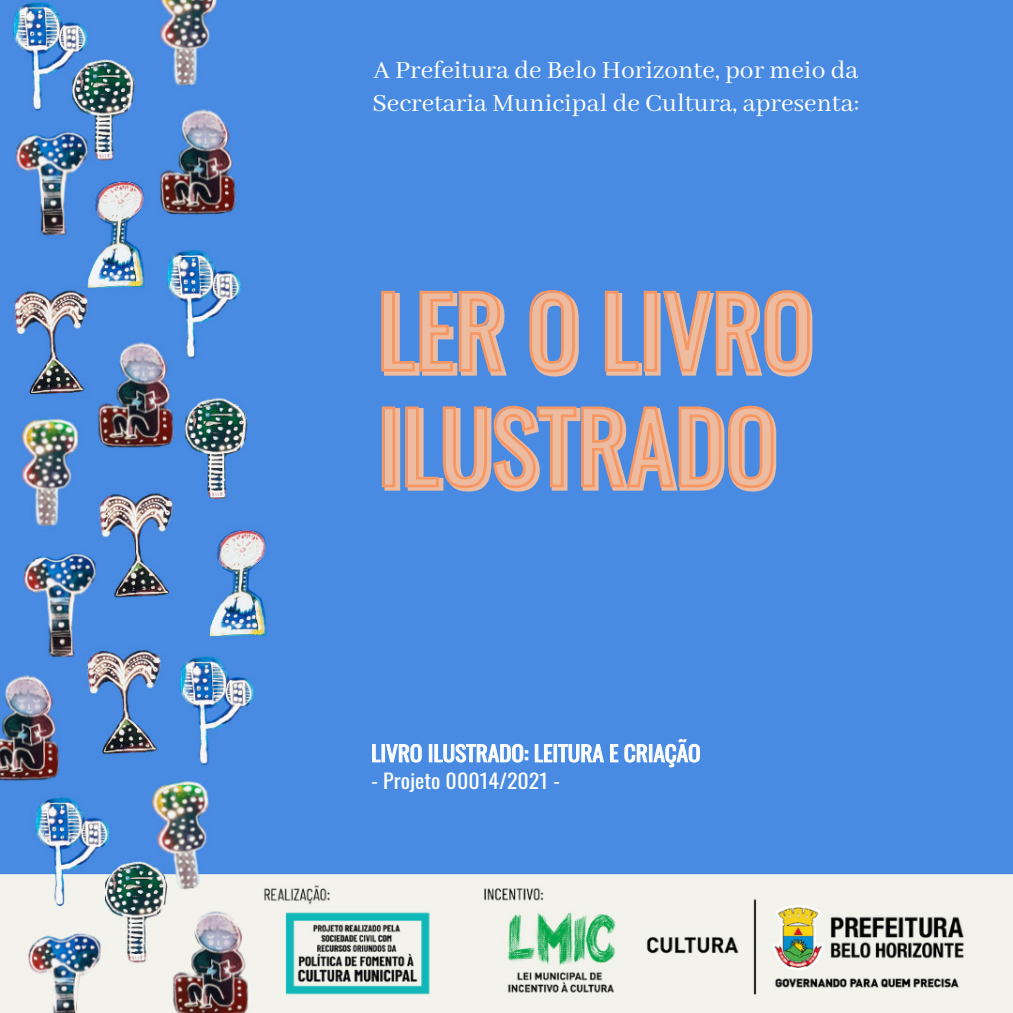
<style>
.page{position:relative;width:1013px;height:1013px;background:#fff}
.page>*{position:absolute;margin:0;border:0;box-sizing:border-box;transform-origin:0 0}
.t1{font:95.88px/115px "Oswald Regular 400";color:#edbb9f}
.Texto_1{font:27.5px/33px "Abhaya Libre";color:#fff}
.t2{font:21.38px "Oswald Regular 400";color:#fff;scale:1.08 1}
.t3{font:20.25px "Oswald Regular 400";color:#fff;scale:1.08 1}
</style>
<div class="page">
<img style="left:0;top:0;width:1012px;height:1012px">
<div style="left:645px;top:293px;width:15px;height:82px;border:5px solid #edbb9f"></div>
<div style="left:384px;top:408px;width:16px;height:82px;border:5px solid #edbb9f"></div>
<svg style="left:380px;top:289px;width:130px;height:89px;background:#a19cb1"></svg>
<svg style="left:528px;top:289px;width:54px;height:91px;background:#9b9bb4"></svg>
<svg style="left:603px;top:289px;width:41px;height:89px;background:#8a97bd"></svg>
<div style="left:643px;top:291px;width:14px;height:80px;border:3px solid #f79763"></div>
<svg style="left:660px;top:289px;width:155px;height:91px;background:#9298b8"></svg>
<div style="left:382px;top:406px;width:13px;height:81px;border:3px solid #f79763"></div>
<svg style="left:404px;top:404px;width:375px;height:91px;background:#989ab6"></svg>
<svg style="left:372px;top:744px;width:8px;height:18px"></svg>
<div style="left:382px;top:744px;width:3px;height:18px;border:1px solid #fff"></div>
<svg style="left:386px;top:744px;width:36px;height:18px"></svg>
<div style="left:429px;top:744px;width:3px;height:18px;border:1px solid #fff"></div>
<svg style="left:434px;top:743px;width:94px;height:19px;background:#84b0eb"></svg>
<svg style="left:535px;top:744px;width:17px;height:18px"></svg>
<div style="left:554px;top:744px;width:3px;height:18px;border:1px solid #fff"></div>
<svg style="left:558px;top:744px;width:46px;height:18px"></svg>
<svg style="left:610px;top:744px;width:8px;height:18px"></svg>
<svg style="left:624px;top:744px;width:23px;height:18px"></svg>
<div style="left:649px;top:744px;width:3px;height:18px;border:1px solid #fff"></div>
<svg style="left:653px;top:739px;width:47px;height:28px"></svg>
<p class="Texto_1" style="left:372px;top:54px;width:488px">A Prefeitura de Belo Horizonte, por meio da<br>Secretaria Municipal de Cultura, apresenta:</p>
<p class="t1" style="left:380px;top:267px;width:435px">LER O LIVRO<br>ILUSTRADO</p>
<p class="t2" style="left:371px;top:734px;width:306px">LIVRO ILUSTRADO: LEITURA E CRIAÇÃO</p>
<p class="t3" style="left:371px;top:762px;width:176px">- Projeto 00014/2021 -</p>
</div>
